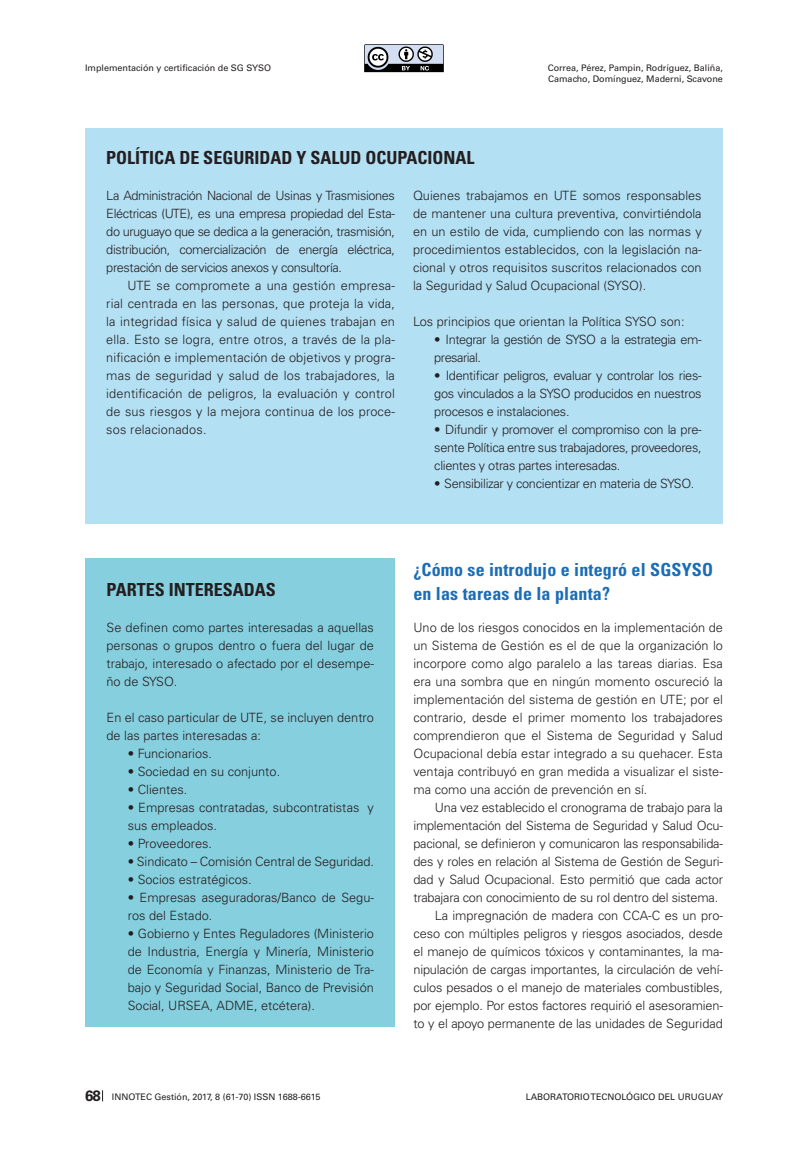
<style>
.page{position:relative;width:808px;height:1149px;background:#fff}
.page>*{position:absolute;margin:0;border:0;box-sizing:border-box;transform-origin:0 0}
.texto_normal{font:700 condensed 18px/24px "Univers LT Std";letter-spacing:.01em;color:#1a6db6}
.autores{font:700 condensed 18px "Univers LT Std";color:#231f20}
.t1{font:700 15px "Univers LT Std";color:#231f20}
.texto_normal-2{font:300 12.75px/18px "Univers LT Std";color:#231f20;text-align:justify}
.texto_normal-3{font:300 12.75px/18px "Univers LT Std";letter-spacing:-.035em;color:#231f20}
.texto_normal-4{font:300 12.75px "Univers LT Std";letter-spacing:-.025em;color:#231f20}
.t2{font:9px/10.8px "Univers LT Std";color:#231f20}
</style>
<div class="page">
<svg style="left:364px;top:44px;width:80px;height:28px"></svg>
<div style="left:85px;top:128px;width:638px;height:395px;background:#b4e0f4"></div>
<div style="left:85px;top:558px;width:310px;height:468px;background:#86cfde"></div>
<p class="t2" style="left:85px;top:62px;width:188px">Implementación y certificación de SG SYSO</p>
<p class="t2" style="left:548px;top:62px;width:177px">Correa, Pérez, Pampin, Rodríguez, Baliña,<br>Camacho, Domínguez, Maderni, Scavone</p>
<p class="autores" style="left:106px;top:146px;width:370px">POLÍTICA DE SEGURIDAD Y SALUD OCUPACIONAL</p>
<p class="texto_normal-2" style="left:106px;top:186px;width:290px">La Administración Nacional de Usinas y Trasmisiones Eléctricas (UTE), es una empresa propiedad del Esta&shy;do uruguayo que se dedica a la generación, trasmisión, distribución, comercialización de energía eléctrica, prestación de servicios anexos y consultoría.</p>
<p class="texto_normal-2" style="left:106px;top:276px;width:290px;text-indent:21px">UTE se compromete a una gestión empresa&shy;rial centrada en las personas, que proteja la vida, la integridad física y salud de quienes trabajan en ella. Esto se logra, entre otros, a través de la pla&shy;nificación e implementación de objetivos y progra&shy;mas de seguridad y salud de los trabajadores, la identificación de peligros, la evaluación y control de sus riesgos y la mejora continua de los proce&shy;sos relacionados.</p>
<p class="texto_normal-2" style="left:413px;top:186px;width:290px">Quienes trabajamos en UTE somos responsables de mantener una cultura preventiva, convirtiéndola en un estilo de vida, cumpliendo con las normas y procedimientos establecidos, con la legislación na&shy;cional y otros requisitos suscritos relacionados con la Seguridad y Salud Ocupacional (SYSO).</p>
<p class="texto_normal-2" style="left:413px;top:312px;width:273px">Los principios que orientan la Política SYSO son:</p>
<p class="texto_normal-3" style="left:434px;top:330px;width:269px">• Integrar la gestión de SYSO a la estrategia em&shy;presarial.</p>
<p class="texto_normal-2" style="left:434px;top:366px;width:269px">• Identificar peligros, evaluar y controlar los ries&shy;gos vinculados a la SYSO producidos en nuestros procesos e instalaciones.</p>
<p class="texto_normal-2" style="left:434px;top:420px;width:269px">• Difundir y promover el compromiso con la pre&shy;sente Política entre sus trabajadores, proveedores, clientes y otras partes interesadas.</p>
<p class="texto_normal-4" style="left:434px;top:475px;width:261px">• Sensibilizar y concientizar en materia de SYSO.</p>
<p class="autores" style="left:107px;top:578px;width:171px">PARTES INTERESADAS</p>
<p class="texto_normal-2" style="left:107px;top:618px;width:269px">Se definen como partes interesadas a aquellas personas o grupos dentro o fuera del lugar de trabajo, interesado o afectado por el desempe&shy;ño de SYSO.</p>
<p class="texto_normal-2" style="left:107px;top:708px;width:269px">En el caso particular de UTE, se incluyen dentro de las partes interesadas a:</p>
<p class="texto_normal-2" style="left:128px;top:744px;width:86px">• Funcionarios.</p>
<p class="texto_normal-2" style="left:128px;top:762px;width:154px">• Sociedad en su conjunto.</p>
<p class="texto_normal-2" style="left:128px;top:780px;width:61px">• Clientes.</p>
<p class="texto_normal-2" style="left:128px;top:798px;width:248px">• Empresas contratadas, subcontratistas y sus empleados.</p>
<p class="texto_normal-2" style="left:128px;top:834px;width:86px">• Proveedores.</p>
<p class="texto_normal-2" style="left:128px;top:852px;width:248px">• Sindicato – Comisión Central de Seguridad.</p>
<p class="texto_normal-2" style="left:128px;top:870px;width:125px">• Socios estratégicos.</p>
<p class="texto_normal-2" style="left:128px;top:888px;width:248px">• Empresas aseguradoras/Banco de Segu&shy;ros del Estado.</p>
<p class="texto_normal-2" style="left:128px;top:924px;width:248px">• Gobierno y Entes Reguladores (Ministerio de Industria, Energía y Minería, Ministerio de Economía y Finanzas, Ministerio de Tra&shy;bajo y Seguridad Social, Banco de Previsión Social, URSEA, ADME, etcétera).</p>
<p class="texto_normal" style="left:413px;top:557px;width:301px">¿Cómo se introdujo e integró el SGSYSO en las tareas de la planta?</p>
<p class="texto_normal-2" style="left:413px;top:618px;width:311px">Uno de los riesgos conocidos en la implementación de un Sistema de Gestión es el de que la organización lo incorpore como algo paralelo a las tareas diarias. Esa era una sombra que en ningún momento oscureció la implementación del sistema de gestión en UTE; por el contrario, desde el primer momento los trabajadores comprendieron que el Sistema de Seguridad y Salud Ocupacional debía estar integrado a su quehacer. Esta ventaja contribuyó en gran medida a visualizar el siste&shy;ma como una acción de prevención en sí.</p>
<p class="texto_normal-2" style="left:413px;top:798px;width:311px;text-indent:21px">Una vez establecido el cronograma de trabajo para la implementación del Sistema de Seguridad y Salud Ocu&shy;pacional, se definieron y comunicaron las responsabilida&shy;des y roles en relación al Sistema de Gestión de Seguri&shy;dad y Salud Ocupacional. Esto permitió que cada actor trabajara con conocimiento de su rol dentro del sistema.</p>
<p class="texto_normal-2" style="left:413px;top:906px;width:311px;text-indent:21px">La impregnación de madera con CCA-C es un pro&shy;ceso con múltiples peligros y riesgos asociados, desde el manejo de químicos tóxicos y contaminantes, la ma&shy;nipulación de cargas importantes, la circulación de vehí&shy;culos pesados o el manejo de materiales combustibles, por ejemplo. Por estos factores requirió el asesoramien&shy;to y el apoyo permanente de las unidades de Seguridad</p>
<p class="t1" style="left:85px;top:1086px;width:17px">68</p>
<p class="t2" style="left:526px;top:1090px;width:199px">LABORATORIO TECNOLÓGICO DEL URUGUAY</p>
<p class="t2" style="left:112px;top:1090px;width:210px">INNOTEC Gestión, 2017, 8 (61-70) ISSN 1688-6615</p>
</div>
